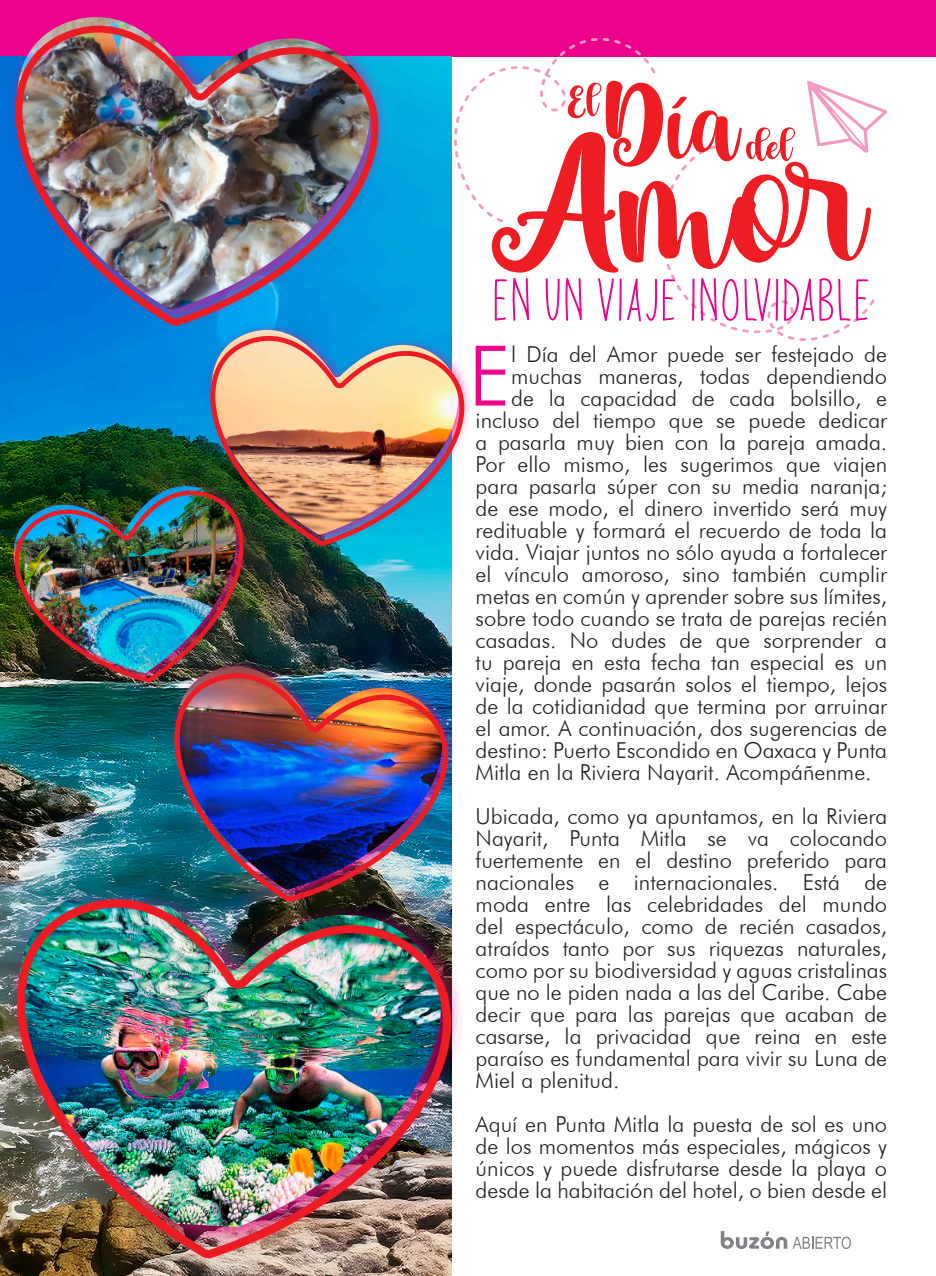
<style>
.page{position:relative;width:936px;height:1276px;background:#fff}
.page>*{position:absolute;margin:0;border:0;box-sizing:border-box;transform-origin:0 0}
.t1{font:300 83.6px "Futura BT";color:#ed028c}
.t2{font:60.4px "Valentine Dream";color:#ed028c}
.t3{font:300 22px/22px "Futura BT";color:#231f20;text-align:justify}
</style>
<div class="page">
<svg style="left:720px;top:1231px;width:130px;height:18px"></svg>
<div style="left:0;top:0;width:935px;height:57px;background:#ed028c"></div>
<img style="left:0;top:57px;width:451px;height:1219px">
<img style="left:0;top:17px;width:425px;height:315px">
<img style="left:176px;top:327px;width:294px;height:223px">
<img style="left:0;top:883px;width:461px;height:382px">
<img style="left:0;top:483px;width:268px;height:203px">
<img style="left:139px;top:664px;width:322px;height:242px">
<svg style="left:454px;top:38px;width:433px;height:303px"></svg>
<p class="t2" style="left:492px;top:269px;width:380px">EN UN VIAJE INOLVIDABLE</p>
<p class="t1" style="left:468px;top:325px;width:44px">E</p>
<p class="t3" style="left:511px;top:342px;width:377px">l Día del Amor puede ser festejado de</p>
<p class="t3" style="left:511px;top:364px;width:377px">muchas maneras, todas dependiendo</p>
<p class="t3" style="left:511px;top:386px;width:377px">de la capacidad de cada bolsillo, e</p>
<p class="t3" style="left:475px;top:408px;width:413px">incluso del tiempo que se puede dedicar</p>
<p class="t3" style="left:475px;top:430px;width:413px">a pasarla muy bien con la pareja amada.</p>
<p class="t3" style="left:475px;top:452px;width:413px">Por ello mismo, les sugerimos que viajen</p>
<p class="t3" style="left:475px;top:474px;width:413px">para pasarla súper con su media naranja;</p>
<p class="t3" style="left:475px;top:496px;width:413px">de ese modo, el dinero invertido será muy</p>
<p class="t3" style="left:475px;top:518px;width:413px">redituable y formará el recuerdo de toda la</p>
<p class="t3" style="left:475px;top:540px;width:413px">vida. Viajar juntos no sólo ayuda a fortalecer</p>
<p class="t3" style="left:475px;top:562px;width:413px">el vínculo amoroso, sino también cumplir</p>
<p class="t3" style="left:475px;top:584px;width:413px">metas en común y aprender sobre sus límites,</p>
<p class="t3" style="left:475px;top:606px;width:413px">sobre todo cuando se trata de parejas recién</p>
<p class="t3" style="left:475px;top:628px;width:413px">casadas. No dudes de que sorprender a</p>
<p class="t3" style="left:475px;top:650px;width:413px">tu pareja en esta fecha tan especial es un</p>
<p class="t3" style="left:475px;top:672px;width:413px">viaje, donde pasarán solos el tiempo, lejos</p>
<p class="t3" style="left:475px;top:694px;width:413px">de la cotidianidad que termina por arruinar</p>
<p class="t3" style="left:475px;top:716px;width:413px">el amor. A continuación, dos sugerencias de</p>
<p class="t3" style="left:475px;top:738px;width:413px">destino: Puerto Escondido en Oaxaca y Punta</p>
<p class="t3" style="left:475px;top:760px;width:397px">Mitla en la Riviera Nayarit. Acompáñenme.</p>
<p class="t3" style="left:475px;top:804px;width:413px">Ubicada, como ya apuntamos, en la Riviera Nayarit, Punta Mitla se va colocando fuertemente en el destino preferido para nacionales e internacionales. Está de moda entre las celebridades del mundo del espectáculo, como de recién casados, atraídos tanto por sus riquezas naturales, como por su biodiversidad y aguas cristalinas que no le piden nada a las del Caribe. Cabe decir que para las parejas que acaban de casarse, la privacidad que reina en este paraíso es fundamental para vivir su Luna de Miel a plenitud.</p>
<p class="t3" style="left:475px;top:1112px;width:413px">Aquí en Punta Mitla la puesta de sol es uno de los momentos más especiales, mágicos y únicos y puede disfrutarse desde la playa o desde la habitación del hotel, o bien desde el</p>
</div>
